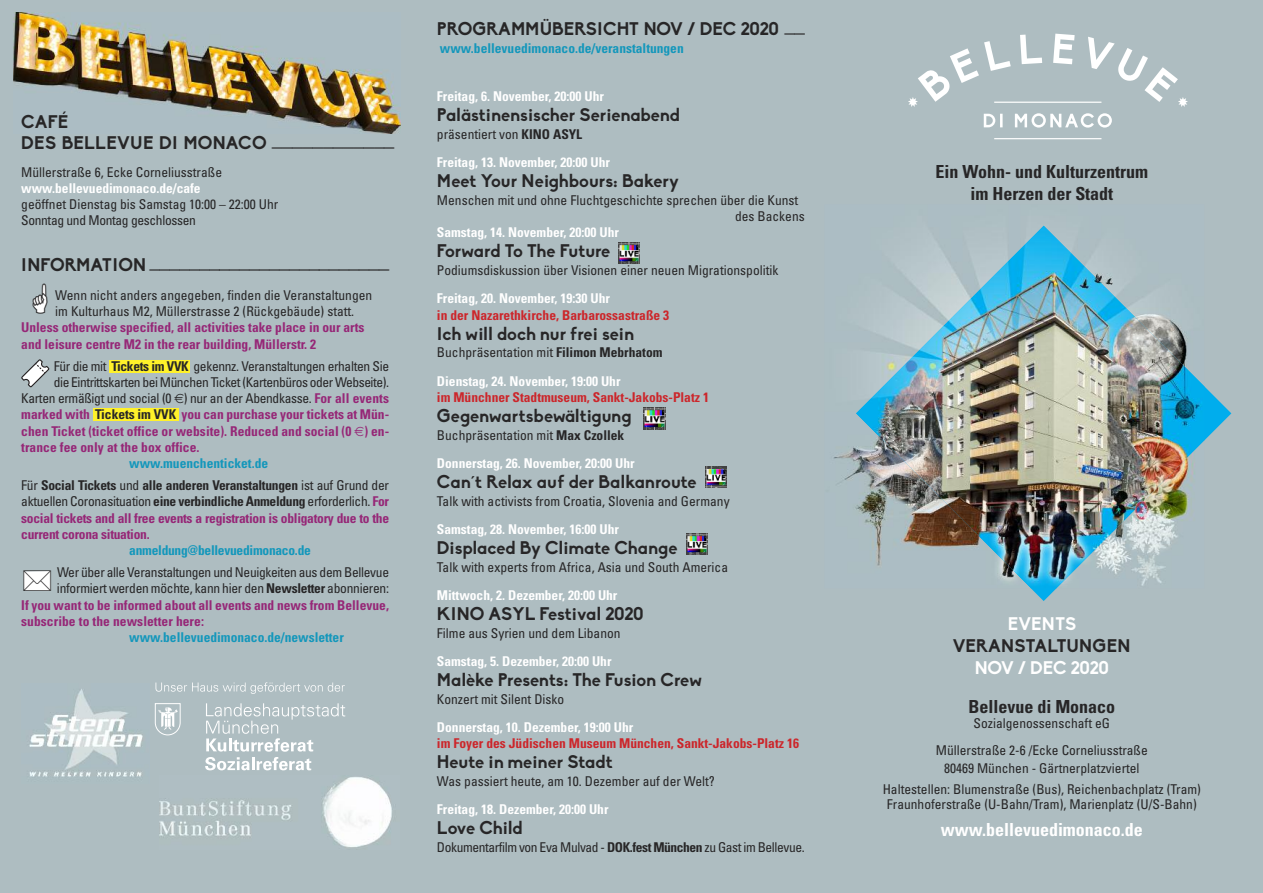
<style>
.page{position:relative;width:1263px;height:893px;background:#aebdc1}
.page>*{position:absolute;margin:0;border:0;box-sizing:border-box;transform-origin:0 0}
.t1{font:700 18px/21.6px "Biko";color:#272627}
.t2{font:700 condensed 18px/21.6px "Univers";color:#272627;text-align:center}
.t3{font:18px "Arial";color:#272627}
.t4{font:700 condensed 18px "Univers";color:#fff}
.t5{font:700 18px "Biko";letter-spacing:-.02em;color:#fff}
.t6{font:condensed 13.5px/16.2px "Univers";color:#272627}
.t7{font:700 condensed 13.5px/16.2px "Univers";color:#962777}
.t8{font:700 condensed 13.5px/28.2px "Univers";color:#fff}
.t9{font:condensed 13.5px "Univers";letter-spacing:-.025em;color:#272627}
.t10{font:700 condensed 13.5px "Univers";color:#cc262b}
.t11{font:700 condensed 13.5px/22.2px "Univers";letter-spacing:-.02em;color:#272627}
.t12{font:700 condensed 13.5px "Univers";color:#1497bb}
.t13{font:condensed 13.5px "Univers";letter-spacing:-.035em;color:#272627}
.t14{font:condensed 13.5px "Univers";letter-spacing:-.03em;color:#272627}
.t15{font:condensed 13.5px "Univers";letter-spacing:-.02em;color:#272627}
.t16{font:700 condensed 13.5px "Univers";letter-spacing:-.02em;color:#1497bb}
.s1{font-family:"Biko";font-weight:700}
.s2{color:#aebcc1}
.s3{font-weight:700}
.s4{font-weight:700;color:#962777}
.s5{color:#272627}
.s6{color:#1497bb}
.s7{font-weight:400}
.s8{font-weight:400;color:#272627}
</style>
<div class="page">
<img style="left:13px;top:12px;width:387px;height:121px">
<img style="left:159px;top:775px;width:241px;height:74px">
<svg style="left:984px;top:113px;width:128px;height:15px"></svg>
<hr style="left:994px;top:138px;width:107px;height:1px;background:#fff">
<svg style="left:908px;top:34px;width:280px;height:73px;background:#b9c6c9"></svg>
<svg style="left:156px;top:682px;width:189px;height:12px;background:#bac6ca"></svg>
<svg style="left:155px;top:703px;width:26px;height:33px"></svg>
<svg style="left:205px;top:703px;width:140px;height:67px;background:#bdc9cc"></svg>
<img style="left:21px;top:684px;width:128px;height:99px">
<div style="left:110px;top:360px;width:80px;height:12px;background:#fff12a"></div>
<div style="left:93px;top:408px;width:86px;height:13px;background:#fff12a"></div>
<svg style="left:21px;top:359px;width:28px;height:28px"></svg>
<svg style="left:856px;top:226px;width:375px;height:375px;background:#a2bbc3"></svg>
<div style="left:824px;top:204px;width:380px;height:384px;background:#acbdc4"></div>
<img style="left:856px;top:226px;width:348px;height:362px">
<img style="left:619px;top:242px;width:21px;height:22px">
<img style="left:644px;top:408px;width:21px;height:21px">
<img style="left:705px;top:466px;width:21px;height:22px">
<img style="left:686px;top:533px;width:21px;height:21px">
<svg style="left:174px;top:394px;width:10px;height:9px"></svg>
<svg style="left:355px;top:426px;width:9px;height:10px"></svg>
<svg style="left:33px;top:284px;width:15px;height:30px"></svg>
<svg style="left:24px;top:570px;width:27px;height:21px"></svg>
<h1 class="t1" style="left:21px;top:111px;width:374px">CAFÉ<br>DES BELLEVUE DI MONACO <sup>____________</sup></h1>
<p class="t6" style="left:21px;top:165px;width:202px">Müllerstraße 6, Ecke Corneliusstraße</p>
<p class="t8" style="left:21px;top:175px;width:181px">www.bellevuedimonaco.de/cafe</p>
<p class="t6" style="left:21px;top:197px;width:259px">geöffnet Dienstag bis Samstag 10:00 – 22:00 Uhr<br>Sonntag und Montag geschlossen</p>
<h1 class="t3" style="left:21px;top:250px;width:369px"><span class="s1">INFORMATION</span> ________________________</h1>
<p class="t6" style="left:55px;top:288px;width:318px">Wenn nicht anders angegeben, finden die Veranstaltungen im Kulturhaus M2, Müllerstrasse 2 (Rückgebäude) statt.</p>
<p class="t7" style="left:21px;top:321px;width:345px">Unless otherwise specified, all activities take place in our arts and leisure centre M2 in the rear building, Müllerstr. 2<span class="s2">.</span></p>
<p class="t9" style="left:54px;top:361px;width:337px">Für die mit <span class="s3">Tickets im VVK</span> gekennz. Veranstaltungen erhalten Sie</p>
<p class="t13" style="left:54px;top:377px;width:337px">die Eintrittskarten bei München Ticket (Kartenbüros oder Webseite).</p>
<p class="t9" style="left:21px;top:393px;width:369px">Karten ermäßigt und social (0 ) nur an der Abendkasse. <span class="s4">For all events</span></p>
<p class="t7" style="left:21px;top:408px;width:369px">marked with <span class="s5">Tickets im VVK</span> you can purchase your tickets at Mün-</p>
<p class="t7" style="left:21px;top:424px;width:369px">chen Ticket (ticket office or website). Reduced and social (0 ) en-</p>
<p class="t7" style="left:21px;top:440px;width:180px">trance fee only at the box office.</p>
<p class="t11" style="left:21px;top:453px;width:369px;text-indent:108px"><span class="s6">www.muenchenticket.de<br></span><span class="s7">Für</span> Social Tickets <span class="s7">und</span> alle anderen Veranstaltungen <span class="s7">ist auf Grund der</span></p>
<p class="t7" style="left:21px;top:495px;width:369px;text-align:justify"><span class="s8">aktuellen Coronasituation</span> <span class="s5">eine verbindliche Anmeldung</span> <span class="s8">erforderlich.</span> For social tickets and all free events a registration is obligatory due to the current corona situation.</p>
<p class="t16" style="left:129px;top:545px;width:183px">anmeldung@bellevuedimonaco.de</p>
<p class="t9" style="left:57px;top:567px;width:334px">Wer über alle Veranstaltungen und Neuigkeiten aus dem Bellevue</p>
<p class="t15" style="left:57px;top:584px;width:334px">informiert werden möchte, kann hier den <span class="s3">Newsletter</span> abonnieren:</p>
<p class="t7" style="left:21px;top:598px;width:369px">If you want to be informed about all events and news from Bellevue,</p>
<p class="t7" style="left:21px;top:614px;width:184px">subscribe to the newsletter here:</p>
<p class="t12" style="left:129px;top:632px;width:216px">www.bellevuedimonaco.de/newsletter</p>
<h1 class="t1" style="left:437px;top:18px;width:369px">PROGRAMMÜBERSICHT NOV / DEC 2020 <sup>__</sup></h1>
<p class="t12" style="left:440px;top:43px;width:245px">www.bellevuedimonaco.de/veranstaltungen</p>
<p class="t8" style="left:437px;top:83px;width:169px">Freitag, 6. November, 20:00 Uhr</p>
<h1 class="t1" style="left:437px;top:104px;width:245px">Palästinensischer Serienabend</h1>
<p class="t8" style="left:437px;top:121px;width:175px"><span class="s8">präsentiert von</span> <span class="s5">KINO ASYL<br></span>Freitag, 13. November, 20:00 Uhr</p>
<h1 class="t1" style="left:437px;top:170px;width:244px">Meet Your Neighbours: Bakery</h1>
<p class="t6" style="left:735px;top:193px;width:71px;text-indent:-298px">Menschen mit und ohne Fluchtgeschichte sprechen über die Kunst des Backens</p>
<p class="t8" style="left:437px;top:220px;width:184px">Samstag, 14. November, 20:00 Uhr</p>
<h1 class="t1" style="left:437px;top:240px;width:175px">Forward To The Future</h1>
<p class="t6" style="left:437px;top:263px;width:343px">Podiumsdiskussion über Visionen einer neuen Migrationspolitik</p>
<p class="t8" style="left:437px;top:286px;width:175px">Freitag, 20. November, 19:30 Uhr</p>
<p class="t10" style="left:437px;top:310px;width:234px">in der Nazarethkirche, Barbarossastraße 3</p>
<h1 class="t1" style="left:437px;top:323px;width:199px">Ich will doch nur frei sein</h1>
<p class="t8" style="left:437px;top:340px;width:227px"><span class="s8">Buchpräsentation mit</span> <span class="s5">Filimon Mebrhatom<br></span>Dienstag, 24. November, 19:00 Uhr</p>
<p class="t10" style="left:437px;top:392px;width:274px">im Münchner Stadtmuseum, Sankt-Jakobs-Platz 1</p>
<h1 class="t1" style="left:437px;top:405px;width:196px">Gegenwartsbewältigung</h1>
<p class="t8" style="left:437px;top:422px;width:199px"><span class="s8">Buchpräsentation mit</span> <span class="s5">Max Czollek<br></span>Donnerstag, 26. November, 20:00 Uhr</p>
<h1 class="t1" style="left:437px;top:471px;width:261px">Can´t Relax auf der Balkanroute</h1>
<p class="t6" style="left:437px;top:494px;width:294px">Talk with activists from Croatia, Slovenia and Germany</p>
<p class="t8" style="left:437px;top:516px;width:184px">Samstag, 28. November, 16:00 Uhr</p>
<h1 class="t1" style="left:437px;top:537px;width:242px">Displaced By Climate Change</h1>
<p class="t6" style="left:437px;top:560px;width:293px">Talk with experts from Africa, Asia und South America</p>
<p class="t8" style="left:437px;top:582px;width:182px">Mittwoch, 2. Dezember, 20:00 Uhr</p>
<h1 class="t1" style="left:437px;top:603px;width:208px">KINO ASYL Festival 2020</h1>
<p class="t6" style="left:437px;top:626px;width:185px">Filme aus Syrien und dem Libanon</p>
<p class="t8" style="left:437px;top:648px;width:176px">Samstag, 5. Dezember, 20:00 Uhr</p>
<h1 class="t1" style="left:437px;top:669px;width:266px">Malèke Presents: The Fusion Crew</h1>
<p class="t6" style="left:437px;top:692px;width:129px">Konzert mit Silent Disko</p>
<p class="t8" style="left:437px;top:714px;width:198px">Donnerstag, 10. Dezember, 19:00 Uhr</p>
<p class="t10" style="left:437px;top:738px;width:364px">im Foyer des Jüdischen Museum München, Sankt-Jakobs-Platz 16</p>
<h1 class="t1" style="left:437px;top:751px;width:177px">Heute in meiner Stadt</h1>
<p class="t6" style="left:437px;top:774px;width:280px">Was passiert heute, am 10. Dezember auf der Welt?</p>
<p class="t8" style="left:437px;top:796px;width:173px">Freitag, 18. Dezember, 20:00 Uhr</p>
<h1 class="t1" style="left:437px;top:817px;width:87px">Love Child</h1>
<p class="t14" style="left:437px;top:842px;width:369px">Dokumentarfilm von Eva Mulvad - <span class="s3">DOK.fest München</span> zu Gast im Bellevue.</p>
<h1 class="t2" style="left:936px;top:163px;width:214px">Ein Wohn- und Kulturzentrum im Herzen der Stadt</h1>
<h1 class="t5" style="left:1007px;top:613px;width:70px">EVENTS</h1>
<h1 class="t1" style="left:953px;top:635px;width:180px">VERANSTALTUNGEN</h1>
<h1 class="t5" style="left:974px;top:656px;width:136px">NOV / DEC 2020</h1>
<h1 class="t2" style="left:968px;top:697px;width:148px">Bellevue di Monaco</h1>
<p class="t6" style="left:936px;top:711px;width:214px;line-height:27px;text-align:center">Sozialgenossenschaft eG<br>Müllerstraße 2-6 /Ecke Corneliusstraße</p>
<p class="t6" style="left:883px;top:759px;width:320px;line-height:21px;text-align:center">80469 München - Gärtnerplatzviertel<br>Haltestellen: Blumenstraße (Bus), Reichenbachplatz (Tram)</p>
<p class="t6" style="left:887px;top:797px;width:311px">Fraunhoferstraße (U-Bahn/Tram), Marienplatz (U/S-Bahn)</p>
<h1 class="t4" style="left:941px;top:823px;width:204px">www.bellevuedimonaco.de</h1>
</div>
